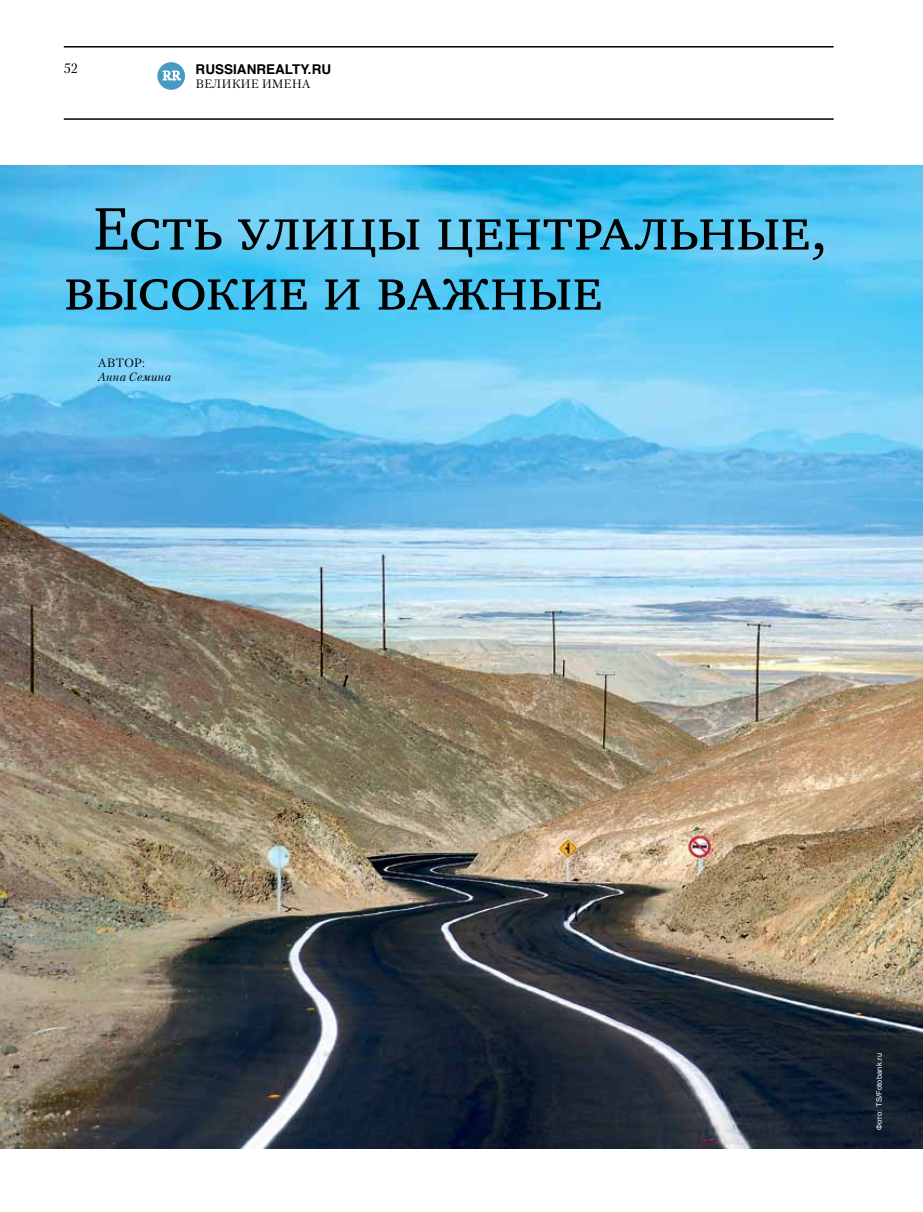
<style>
.page{position:relative;width:923px;height:1212px;background:#fff}
.page>*{position:absolute;margin:0;border:0;box-sizing:border-box;transform-origin:0 0}
.t1{font:61.5px/60px "Charter SCC";letter-spacing:-.01em;color:#000}
.t2{font:700 13.5px "Helvetica TF";color:#000}
.t3{font:13.5px "Petersburg TF";color:#000}
.t4{font:12.6px "Petersburg TF";color:#fff}
.t5{font:12px "Petersburg TF";letter-spacing:.21em;color:#000}
.t6{font:italic 12px "Petersburg TF";letter-spacing:.03em;color:#000}
.t7{font:7.5px "Helvetica TF";letter-spacing:.025em;color:#fff}
</style>
<div class="page">
<hr style="left:64px;top:118px;width:769px;height:2px;background:#000">
<hr style="left:64px;top:46px;width:769px;height:2px;background:#000">
<div style="left:157px;top:62px;width:28px;height:28px;background:#469bc5;border-radius:50%"></div>
<svg style="left:163px;top:71px;width:18px;height:9px"></svg>
<img style="left:0;top:166px;width:923px;height:982px">
<p class="t3" style="left:64px;top:60px;width:16px">52</p>
<p class="t2" style="left:196px;top:58px;width:29px">RUSSIA</p>
<p class="t2" style="left:247px;top:58px;width:20px">NREALT</p>
<p class="t2" style="left:300px;top:58px;width:32px">Y.RU</p>
<p class="t5" style="left:196px;top:77px;width:107px">Великие имена</p>
<p class="t4" style="left:162px;top:68px;width:20px">RR</p>
<p class="t1" style="left:64px;top:199px;width:765px;text-indent:30px">Есть улицы центральные, высокие и важные</p>
<p class="t5" style="left:98px;top:355px;width:48px">Автор:</p>
<p class="t6" style="left:98px;top:369px;width:75px">Анна Семина</p>
<p class="t7" style="left:873px;top:1130px;width:79px;rotate:-90deg">Фото: TS/Fotobank.ru</p>
</div>
